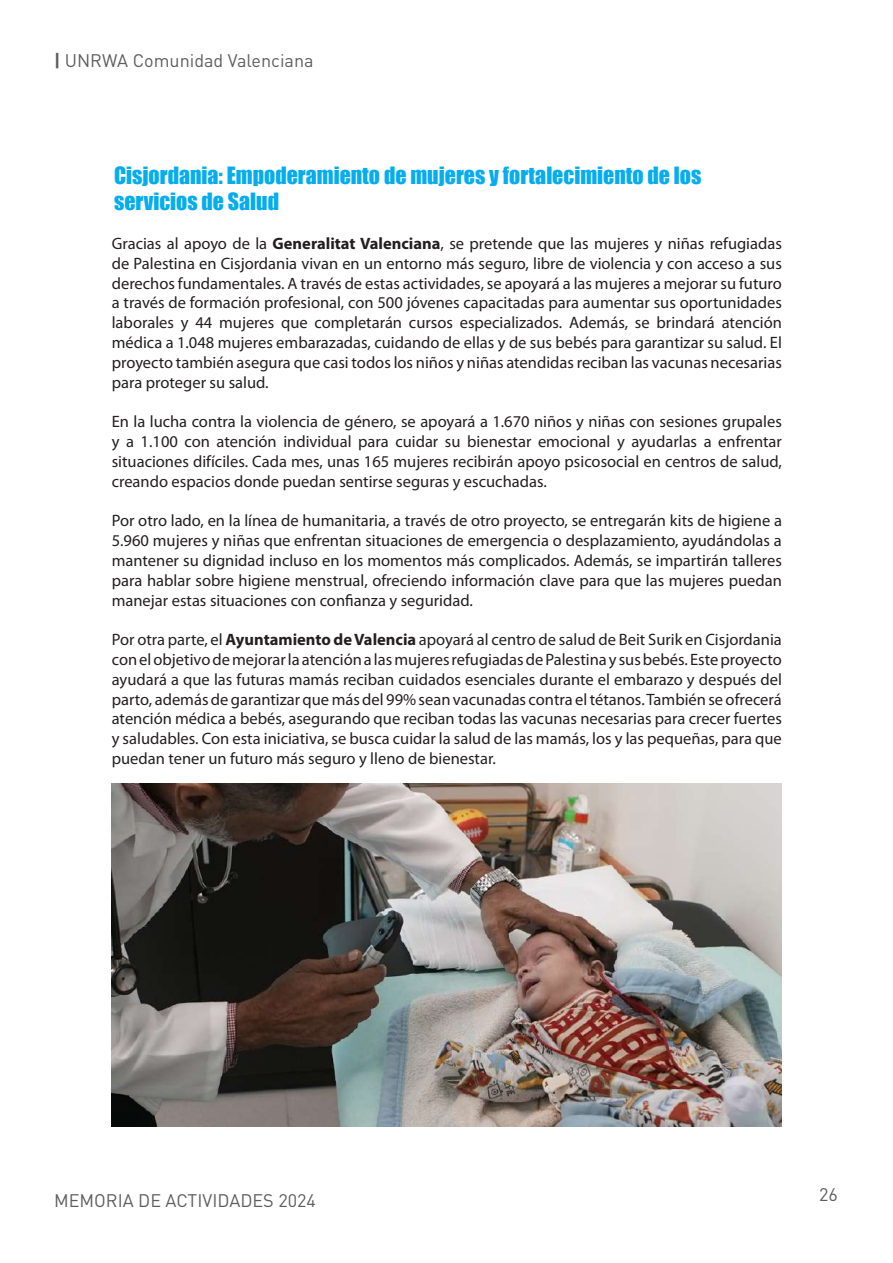
<style>
.page{position:relative;width:893px;height:1263px;background:#fff}
.page>*{position:absolute;margin:0;border:0;box-sizing:border-box;transform-origin:0 0}
.t1{font:21.9px/26.2px "Impact";color:#06adee}
.t2{font:18px "DIN Pro";color:#5e5e5e}
.t3{font:16.5px/19.8px "Myriad Pro";color:#231f20;text-align:justify}
.s1{font-weight:700}
</style>
<div class="page">
<img style="left:112px;top:784px;width:670px;height:343px">
<p class="t2" style="left:54px;top:46px;width:261px"><span class="s1">|</span> UNRWA Comunidad Valenciana</p>
<h1 class="t1" style="left:114px;top:162px;width:589px">Cisjordania: Empoderamiento de mujeres y fortalecimiento de los servicios de Salud</h1>
<p class="t3" style="left:112px;top:233px;width:672px">Gracias al apoyo de la <span class="s1">Generalitat Valenciana</span>, se pretende que las mujeres y niñas refugiadas de Palestina en Cisjordania vivan en un entorno más seguro, libre de violencia y con acceso a sus derechos fundamentales. A través de estas actividades, se apoyará a las mujeres a mejorar su futuro a través de formación profesional, con 500 jóvenes capacitadas para aumentar sus oportunidades laborales y 44 mujeres que completarán cursos especializados. Además, se brindará atención médica a 1.048 mujeres embarazadas, cuidando de ellas y de sus bebés para garantizar su salud. El proyecto también asegura que casi todos los niños y niñas atendidas reciban las vacunas necesarias para proteger su salud.</p>
<p class="t3" style="left:112px;top:412px;width:672px">En la lucha contra la violencia de género, se apoyará a 1.670 niños y niñas con sesiones grupales y a 1.100 con atención individual para cuidar su bienestar emocional y ayudarlas a enfrentar situaciones difíciles. Cada mes, unas 165 mujeres recibirán apoyo psicosocial en centros de salud, creando espacios donde puedan sentirse seguras y escuchadas.</p>
<p class="t3" style="left:112px;top:511px;width:672px">Por otro lado, en la línea de humanitaria, a través de otro proyecto, se entregarán kits de higiene a 5.960 mujeres y niñas que enfrentan situaciones de emergencia o desplazamiento, ayudándolas a mantener su dignidad incluso en los momentos más complicados. Además, se impartirán talleres para hablar sobre higiene menstrual, ofreciendo información clave para que las mujeres puedan manejar estas situaciones con confianza y seguridad.</p>
<p class="t3" style="left:112px;top:629px;width:672px">Por otra parte, el <span class="s1">Ayuntamiento de Valencia</span> apoyará al centro de salud de Beit Surik en Cisjordania con el objetivo de mejorar la atención a las mujeres refugiadas de Palestina y sus bebés. Este proyecto ayudará a que las futuras mamás reciban cuidados esenciales durante el embarazo y después del parto, además de garantizar que más del 99% sean vacunadas contra el tétanos. También se ofrecerá atención médica a bebés, asegurando que reciban todas las vacunas necesarias para crecer fuertes y saludables. Con esta iniciativa, se busca cuidar la salud de las mamás, los y las pequeñas, para que puedan tener un futuro más seguro y lleno de bienestar.</p>
<p class="t2" style="left:54px;top:1186px;width:263px">MEMORIA DE ACTIVIDADES 2024</p>
<p class="t2" style="left:819px;top:1180px;width:20px">26</p>
</div>
